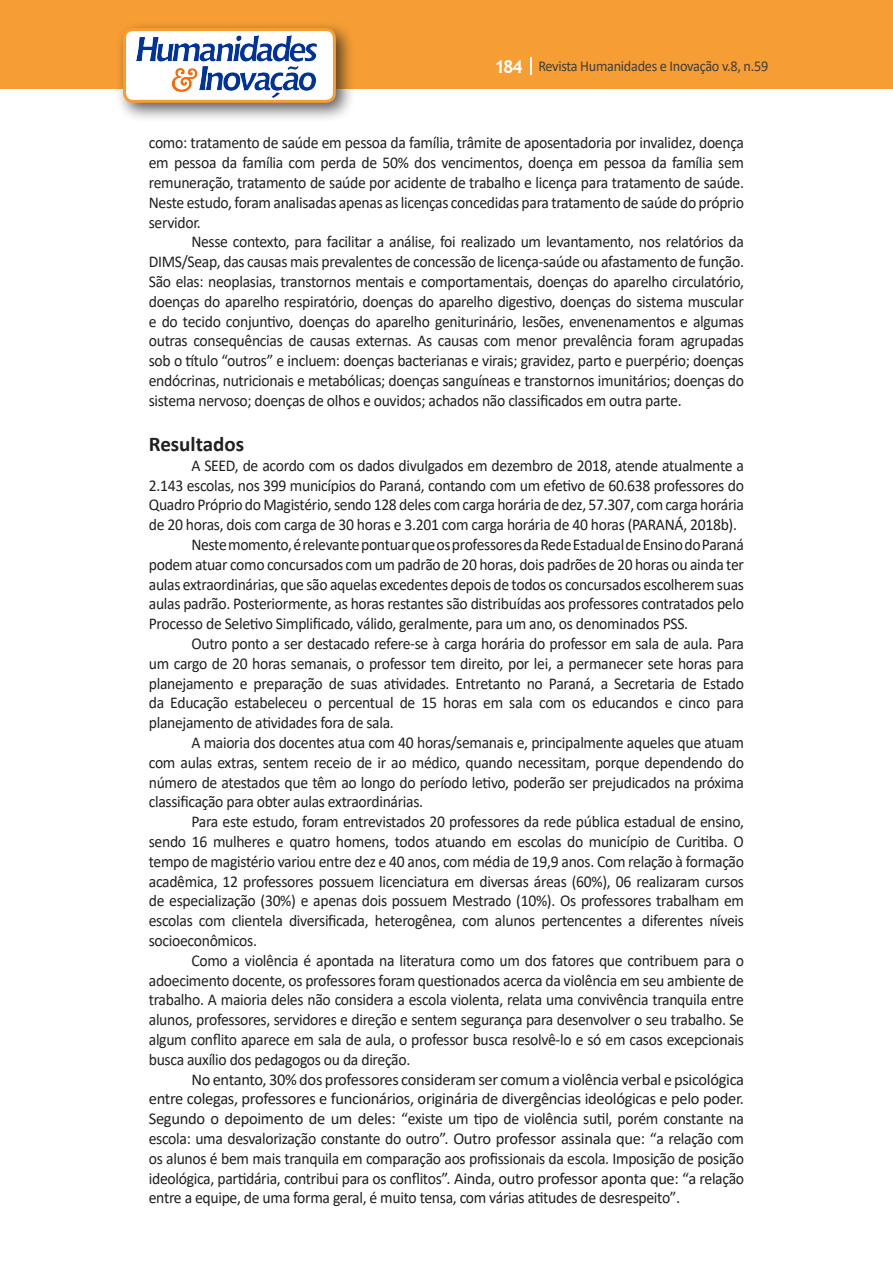
<style>
.page{position:relative;width:893px;height:1263px;background:#fff}
.page>*{position:absolute;margin:0;border:0;box-sizing:border-box;transform-origin:0 0}
.Titulo_2{font:700 21px "Calibri";color:#231f20}
.texto{font:16.5px/19.8px "Calibri";letter-spacing:-.02em;color:#231f20;text-align:justify;scale:.95 1}
.texto-2{font:16.5px/19.8px "Calibri";letter-spacing:-.02em;color:#231f20;text-align:justify}
.t1{font:15px "Calibri";letter-spacing:-.02em;color:#3e3e3f;scale:.95 1}
.s1{font-family:"Trebuchet MS";font-weight:700;font-size:18px;color:#fff}
</style>
<div class="page">
<div style="left:0;top:0;width:893px;height:88px;background:#f69e34"></div>
<svg style="left:530px;top:57px;width:2px;height:18px"></svg>
<div style="left:115px;top:20px;width:241px;height:103px;background:#231f20;opacity:.75"></div>
<div style="left:125px;top:30px;width:209px;height:71px;background:#fff;border-radius:9px"></div>
<div style="left:123px;top:28px;width:213px;height:75px;border:3px solid #f69e34;border-radius:9px"></div>
<img style="left:136px;top:36px;width:181px;height:61px">
<p class="t1" style="left:495px;top:56px;width:290px"><span class="s1">184</span> Revista Humanidades e Inovação v.8, n.59</p>
<p class="texto" style="left:149px;top:133px;width:628px">como: tratamento de saúde em pessoa da família, trâmite de aposentadoria por invalidez, doença em pessoa da família com perda de 50% dos vencimentos, doença em pessoa da família sem remuneração, tratamento de saúde por acidente de trabalho e licença para tratamento de saúde.<br>Neste estudo, foram analisadas apenas as licenças concedidas para tratamento de saúde do próprio servidor.</p>
<p class="texto" style="left:149px;top:232px;width:628px;text-indent:43px">Nesse contexto, para facilitar a análise, foi realizado um levantamento, nos relatórios da DIMS/Seap, das causas mais prevalentes de concessão de licença-saúde ou afastamento de função.<br>São elas: neoplasias, transtornos mentais e comportamentais, doenças do aparelho circulatório, doenças do aparelho respiratório, doenças do aparelho digestivo, doenças do sistema muscular e do tecido conjuntivo, doenças do aparelho geniturinário, lesões, envenenamentos e algumas outras consequências de causas externas. As causas com menor prevalência foram agrupadas sob o título “outros” e incluem: doenças bacterianas e virais; gravidez, parto e puerpério; doenças endócrinas, nutricionais e metabólicas; doenças sanguíneas e transtornos imunitários; doenças do sistema nervoso; doenças de olhos e ouvidos; achados não classificados em outra parte.</p>
<p class="Titulo_2" style="left:149px;top:429px;width:97px">Resultados</p>
<p class="texto" style="left:149px;top:455px;width:628px;text-indent:43px">A SEED, de acordo com os dados divulgados em dezembro de 2018, atende atualmente a 2.143 escolas, nos 399 municípios do Paraná, contando com um efetivo de 60.638 professores do Quadro Próprio do Magistério, sendo 128 deles com carga horária de dez, 57.307, com carga horária de 20 horas, dois com carga de 30 horas e 3.201 com carga horária de 40 horas (PARANÁ, 2018b).</p>
<p class="texto" style="left:149px;top:534px;width:628px;text-indent:43px">Neste momento, é relevante pontuar que os professores da Rede Estadual de Ensino do Paraná podem atuar como concursados com um padrão de 20 horas, dois padrões de 20 horas ou ainda ter aulas extraordinárias, que são aquelas excedentes depois de todos os concursados escolherem suas aulas padrão. Posteriormente, as horas restantes são distribuídas aos professores contratados pelo Processo de Seletivo Simplificado, válido, geralmente, para um ano, os denominados PSS.</p>
<p class="texto" style="left:149px;top:633px;width:628px;text-indent:43px">Outro ponto a ser destacado refere-se à carga horária do professor em sala de aula. Para um cargo de 20 horas semanais, o professor tem direito, por lei, a permanecer sete horas para planejamento e preparação de suas atividades. Entretanto no Paraná, a Secretaria de Estado da Educação estabeleceu o percentual de 15 horas em sala com os educandos e cinco para planejamento de atividades fora de sala.</p>
<p class="texto" style="left:149px;top:732px;width:628px;text-indent:43px">A maioria dos docentes atua com 40 horas/semanais e, principalmente aqueles que atuam com aulas extras, sentem receio de ir ao médico, quando necessitam, porque dependendo do número de atestados que têm ao longo do período letivo, poderão ser prejudicados na próxima classificação para obter aulas extraordinárias.</p>
<p class="texto" style="left:149px;top:811px;width:628px;text-indent:43px">Para este estudo, foram entrevistados 20 professores da rede pública estadual de ensino, sendo 16 mulheres e quatro homens, todos atuando em escolas do município de Curitiba. O tempo de magistério variou entre dez e 40 anos, com média de 19,9 anos. Com relação à formação acadêmica, 12 professores possuem licenciatura em diversas áreas (60%), 06 realizaram cursos de especialização (30%) e apenas dois possuem Mestrado (10%). Os professores trabalham em escolas com clientela diversificada, heterogênea, com alunos pertencentes a diferentes níveis socioeconômicos.</p>
<p class="texto" style="left:149px;top:950px;width:628px;text-indent:43px">Como a violência é apontada na literatura como um dos fatores que contribuem para o adoecimento docente, os professores foram questionados acerca da violência em seu ambiente de trabalho. A maioria deles não considera a escola violenta, relata uma convivência tranquila entre alunos, professores, servidores e direção e sentem segurança para desenvolver o seu trabalho. Se algum conflito aparece em sala de aula, o professor busca resolvê-lo e só em casos excepcionais busca auxílio dos pedagogos ou da direção.</p>
<p class="texto-2" style="left:149px;top:1069px;width:597px;text-indent:43px">No entanto, 30% dos professores consideram ser comum a violência verbal e psicológica entre colegas, professores e funcionários, originária de divergências ideológicas e pelo poder.<br>Segundo o depoimento de um deles: “existe um tipo de violência sutil, porém constante na escola: uma desvalorização constante do outro”. Outro professor assinala que: “a relação com os alunos é bem mais tranquila em comparação aos profissionais da escola. Imposição de posição ideológica, partidária, contribui para os conflitos”. Ainda, outro professor aponta que: “a relação entre a equipe, de uma forma geral, é muito tensa, com várias atitudes de desrespeito”.</p>
</div>
